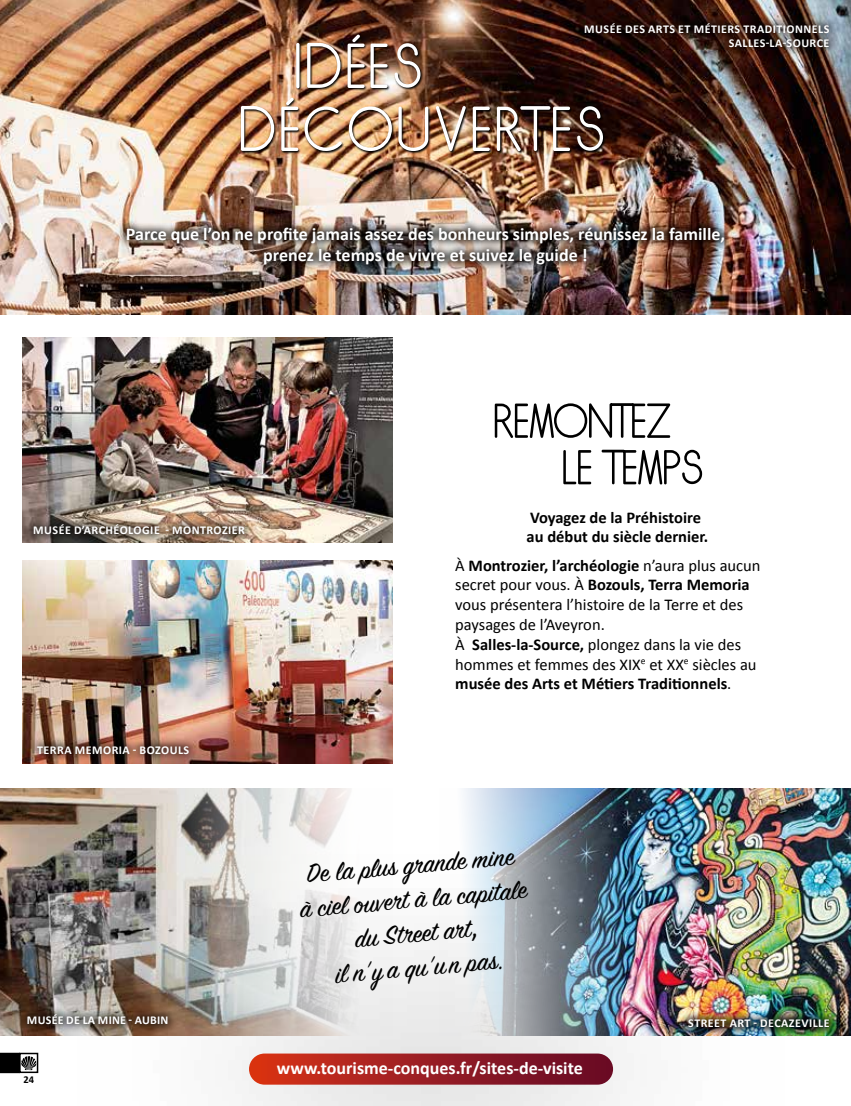
<style>
.page{position:relative;width:851px;height:1106px;background:#fff}
.page>*{position:absolute;margin:0;border:0;box-sizing:border-box;transform-origin:0 0}
.t1{font:28.5px/34.2px "Sign Painter House Script";color:#000;text-align:center}
.t2{font:700 18px/21.6px "Calibri";color:#fff;text-align:center}
.t3{font:16.5px/19.8px "Calibri";color:#000}
.t4{font:700 16.5px/19.8px "Calibri";color:#000}
.t5{font:700 12px/14.4px "Calibri";letter-spacing:.04em;color:#fff;text-align:right}
.t6{font:700 12px "Calibri";letter-spacing:.02em;color:#fff}
.t7{font:700 10.5px "Calibri";color:#000}
.s1{font-weight:700}
.s2{font-family:"Calibri"}
</style>
<div class="page">
<div style="left:73px;top:852px;width:716px;height:254px;background:#000;opacity:.75"></div>
<div style="left:249px;top:1053px;width:364px;height:31px;background:linear-gradient(to right,#d63218,#620a29);border-radius:16px"></div>
<img style="left:0;top:0;width:850px;height:315px">
<img style="left:22px;top:560px;width:370px;height:203px">
<div style="left:117px;top:218px;width:616px;height:56px;background:#000;opacity:.75"></div>
<img style="left:22px;top:338px;width:370px;height:204px">
<img style="left:240px;top:34px;width:366px;height:121px">
<img style="left:241px;top:98px;width:362px;height:53px">
<img style="left:296px;top:35px;width:124px;height:53px">
<svg style="left:563px;top:450px;width:139px;height:34px"></svg>
<svg style="left:494px;top:403px;width:176px;height:35px"></svg>
<img style="left:439px;top:788px;width:411px;height:247px">
<img style="left:0;top:788px;width:393px;height:247px">
<div style="left:679px;top:1010px;width:159px;height:27px;background:#000;opacity:.75"></div>
<div style="left:18px;top:1005px;width:159px;height:29px;background:#000;opacity:.75"></div>
<div style="left:19px;top:1052px;width:19px;height:21px;border:2px solid #000"></div>
<svg style="left:0;top:1052px;width:36px;height:21px"></svg>
<div style="left:25px;top:515px;width:229px;height:29px;background:#000;opacity:.75"></div>
<div style="left:28px;top:736px;width:170px;height:27px;background:#000;opacity:.75"></div>
<div style="left:575px;top:14px;width:263px;height:43px;background:#000;opacity:.75"></div>
<p class="t5" style="left:584px;top:21px;width:247px">MUSÉE DES ARTS ET MÉTIERS TRADITIONNELS<br>SALLES-LA-SOURCE</p>
<p class="t2" style="left:126px;top:222px;width:600px">Parce que l’on ne profite jamais assez des bonheurs simples, réunissez la famille, prenez le temps de vivre et suivez le guide !</p>
<p class="t5" style="left:33px;top:522px;width:213px">MUSÉE D’ARCHÉOLOGIE - MONTROZIER</p>
<p class="t5" style="left:37px;top:741px;width:153px">TERRA MEMORIA - BOZOULS</p>
<p class="t4" style="left:526px;top:506px;width:183px">Voyagez de la Préhistoire au début du siècle dernier.</p>
<p class="t3" style="left:455px;top:554px;width:307px">À <span class="s1">Montrozier, l’archéologie</span> n’aura plus aucun secret pour vous. À <span class="s1">Bozouls, Terra Memoria </span>vous présentera l’histoire de la Terre et des paysages de l’Aveyron.<br>À <span class="s1">Salles-la-Source,</span> plongez dans la vie des hommes et femmes des XIX<sup>e</sup> et XX<sup>e</sup> siècles au <span class="s1">musée des Arts et Métiers Traditionnels</span>.</p>
<h1 class="t1" style="left:295px;top:860px;width:229px;rotate:-5deg">De la plus gr ande mine<br>à ciel ou ver t à la capitale du Str eet ar t<span class="s2">,<br></span>il n’y a qu’u n pas.</h1>
<p class="t6" style="left:27px;top:1012px;width:143px">MUSÉE DE LA MINE - AUBIN</p>
<p class="t5" style="left:688px;top:1015px;width:143px">STREET ART - DECAZEVILLE</p>
<p class="t7" style="left:23px;top:1073px;width:12px">24</p>
<p class="t2" style="left:277px;top:1056px;width:307px">www.tourisme-conques.fr/sites-de-visite</p>
</div>
